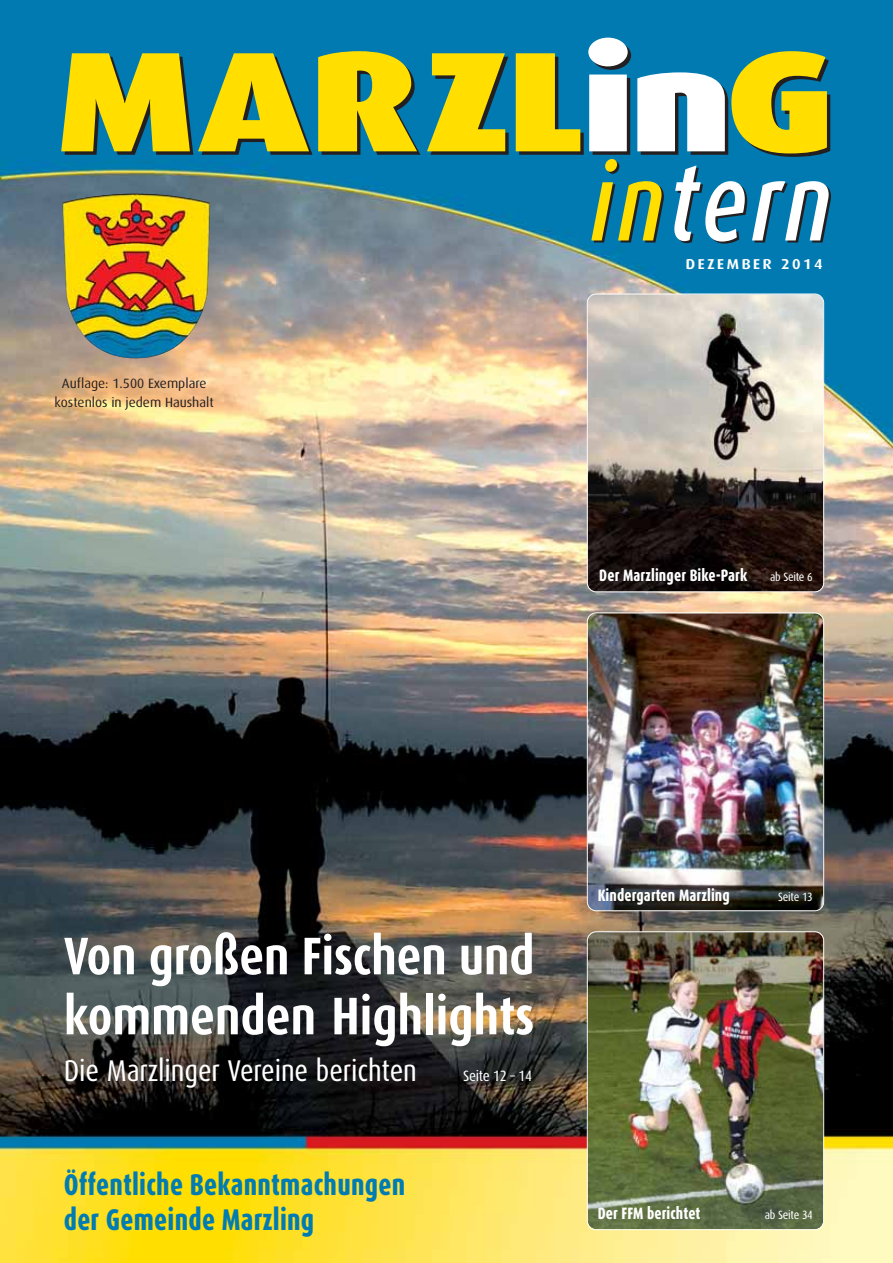
<style>
.page{position:relative;width:893px;height:1263px;background:#fff}
.page>*{position:absolute;margin:0;border:0;box-sizing:border-box;transform-origin:0 0}
.t1{font:900 142.5px "Dax Wide";letter-spacing:.01em;color:#ffde00}
.t2{font:italic 500 108px "Dax Condensed";letter-spacing:.045em;color:#fff;scale:.91 1}
.t3{font:700 53.1px/60px "Dax Condensed";letter-spacing:-.005em;color:#fff}
.t4{font:800 30px/34.5px "Dax Condensed";letter-spacing:.01em;color:#007cb2;scale:.9 1}
.t5{font:30px "Dax Condensed";letter-spacing:-.005em;color:#fff}
.t6{font:800 16.5px "Dax Condensed";letter-spacing:.01em;color:#fff;scale:.9 1}
.t7{font:15px "Dax Condensed";letter-spacing:-.025em;color:#fff}
.t8{font:700 14.25px "Dax Wide";letter-spacing:.2em;color:#fff;scale:.92 1}
.t9{font:13.5px/19px "Dax";color:#231f20;text-align:center}
.t10{font:12px "Dax Condensed";letter-spacing:-.025em;color:#fff}
.s1{color:#231f20}
.s2{color:#ffde00}
</style>
<div class="page">
<img style="left:0;top:0;width:893px;height:1263px">
<img style="left:63px;top:194px;width:110px;height:9px">
<svg style="left:587px;top:293px;width:237px;height:299px;background:#827b74"></svg>
<img style="left:587px;top:612px;width:237px;height:299px">
<img style="left:587px;top:931px;width:237px;height:299px">
<h1 class="t1" style="left:58px;top:53px;width:781px">MARZL<span class="s1">inG</span></h1>
<h2 class="t2" style="left:590px;top:143px;width:266px"><span class="s2">in</span>tern</h2>
<p class="t9" style="left:55px;top:374px;width:161px">Auflage: 1.500 Exemplare kostenlos in jedem Haushalt</p>
<p class="t8" style="left:686px;top:256px;width:150px">DEZEMBER 2014</p>
<p class="t6" style="left:599px;top:567px;width:166px">Der Marzlinger Bike-Park</p>
<p class="t10" style="left:770px;top:571px;width:44px">ab Seite 6</p>
<h3 class="t3" style="left:64px;top:928px;width:472px">Von großen Fischen und kommenden Highlights</h3>
<h3 class="t5" style="left:64px;top:1056px;width:355px">Die Marzlinger Vereine berichten</h3>
<p class="t7" style="left:463px;top:1068px;width:70px">Seite 12 – 14</p>
<h3 class="t4" style="left:64px;top:1169px;width:381px">Öffentliche Bekanntmachungen der Gemeinde Marzling</h3>
<p class="t6" style="left:598px;top:886px;width:148px">Kindergarten Marzling</p>
<p class="t10" style="left:778px;top:890px;width:36px">Seite 13</p>
<p class="t6" style="left:598px;top:1204px;width:116px">Der FFM berichtet</p>
<p class="t10" style="left:765px;top:1208px;width:50px">ab Seite 34</p>
</div>
